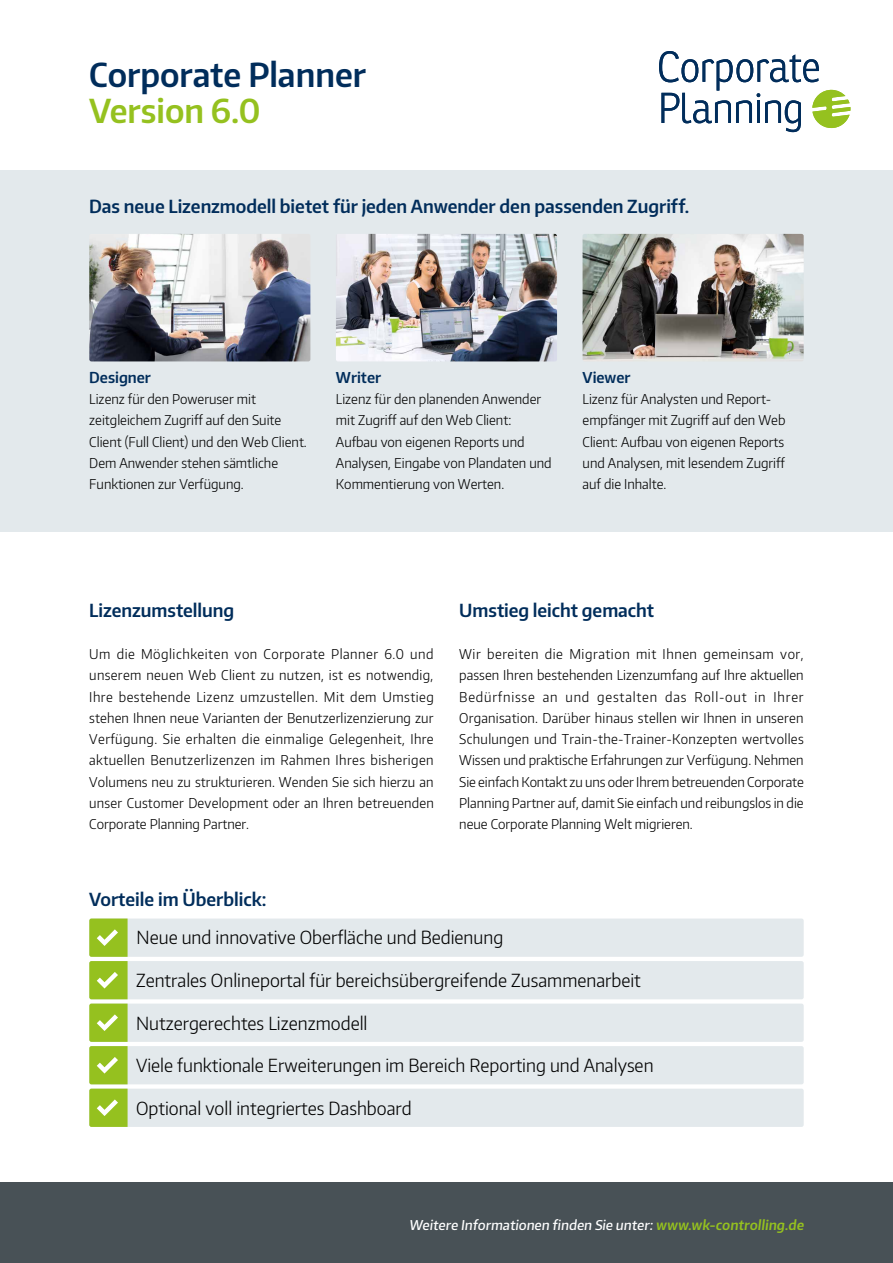
<style>
.page{position:relative;width:893px;height:1263px;background:#fff}
.page>*{position:absolute;margin:0;border:0;box-sizing:border-box;transform-origin:0 0}
.t1{font:700 33px "Encode CP Semi";color:#012d5b}
.t2{font:700 33px "Encode CP Semi";color:#95c11f}
.t3{font:18px "Encode CP Light";color:#000}
.t4{font:700 18px "Encode CP Semi";color:#012d5b}
.t5{font:700 15px "Encode CP Semi";color:#012d5b}
.t6{font:13.5px/21.3px "Encode CP Light";color:#000}
.t7{font:13.5px "Encode CP Medium";color:#fff}
.s1{font-family:"Encode CP Semi";font-weight:700;color:#95c11f}
</style>
<div class="page">
<div style="left:0;top:170px;width:893px;height:361px;background:#e3e9ec"></div>
<svg style="left:659px;top:51px;width:191px;height:81px"></svg>
<div style="left:0;top:1182px;width:893px;height:81px;background:#485156"></div>
<div style="left:89px;top:1089px;width:715px;height:38px;background:#e3e9ec;border-radius:2px"></div>
<div style="left:89px;top:1046px;width:715px;height:38px;background:#e3e9ec;border-radius:2px"></div>
<div style="left:89px;top:1003px;width:715px;height:39px;background:#e3e9ec;border-radius:2px"></div>
<div style="left:89px;top:961px;width:715px;height:38px;background:#e3e9ec;border-radius:2px"></div>
<div style="left:89px;top:918px;width:715px;height:39px;background:#e3e9ec;border-radius:2px"></div>
<img style="left:336px;top:234px;width:221px;height:127px">
<img style="left:583px;top:234px;width:221px;height:127px">
<img style="left:89px;top:234px;width:221px;height:127px">
<svg style="left:89px;top:918px;width:39px;height:209px;background:#a6cb45"></svg>
<h1 class="t1" style="left:89px;top:53px;width:278px">Corporate Planner</h1>
<h1 class="t2" style="left:89px;top:89px;width:173px">Version 6.0</h1>
<h2 class="t4" style="left:89px;top:194px;width:601px">Das neue Lizenzmodell bietet für jeden Anwender den passenden Zugriff.</h2>
<p class="t5" style="left:89px;top:367px;width:63px">Designer</p>
<p class="t6" style="left:89px;top:388px;width:219px">Lizenz für den Poweruser mit zeitgleichem Zugriff auf den Suite<br>Client (Full Client) und den Web Client.<br>Dem Anwender stehen sämtliche<br>Funktionen zur Verfügung.</p>
<p class="t5" style="left:336px;top:367px;width:47px">Writer</p>
<p class="t6" style="left:336px;top:388px;width:217px">Lizenz für den planenden Anwender mit Zugriff auf den Web Client:<br>Aufbau von eigenen Reports und<br>Analysen, Eingabe von Plandaten und<br>Kommentierung von Werten.</p>
<p class="t5" style="left:583px;top:367px;width:50px">Viewer</p>
<p class="t6" style="left:583px;top:388px;width:204px">Lizenz für Analysten und Report&shy;empfänger mit Zugriff auf den Web<br>Client: Aufbau von eigenen Reports und Analysen, mit lesendem Zugriff auf die Inhalte.</p>
<h2 class="t4" style="left:89px;top:598px;width:146px">Lizenzumstellung</h2>
<p class="t6" style="left:89px;top:643px;width:346px;text-align:justify">Um die Möglichkeiten von Corporate Planner 6.0 und unserem neuen Web Client zu nutzen, ist es notwendig, Ihre bestehende Lizenz umzustellen. Mit dem Umstieg stehen Ihnen neue Varianten der Benutzerlizenzierung zur Verfügung. Sie erhalten die einmalige Gelegenheit, Ihre aktuellen Benutzerlizenzen im Rahmen Ihres bisherigen Volumens neu zu strukturieren. Wenden Sie sich hierzu an unser Customer Development oder an Ihren betreuenden Corporate Planning Partner.</p>
<h2 class="t4" style="left:89px;top:887px;width:179px">Vorteile im Überblick:</h2>
<h2 class="t4" style="left:459px;top:598px;width:196px">Umstieg leicht gemacht</h2>
<p class="t6" style="left:459px;top:643px;width:346px;text-align:justify">Wir bereiten die Migration mit Ihnen gemeinsam vor, passen Ihren bestehenden Lizenzumfang auf Ihre aktuellen Bedürfnisse an und gestalten das Roll-out in Ihrer Organisation. Darüber hinaus stellen wir Ihnen in unseren Schulungen und Train-the-Trainer-Konzepten wertvolles Wissen und praktische Erfahrungen zur Verfügung. Nehmen Sie einfach Kontakt zu uns oder Ihrem betreuenden Corporate Planning Partner auf, damit Sie einfach und reibungslos in die neue Corporate Planning Welt migrieren.</p>
<h2 class="t3" style="left:137px;top:926px;width:368px">Neue und innovative Oberfläche und Bedienung</h2>
<h2 class="t3" style="left:136px;top:969px;width:506px">Zentrales Onlineportal für bereichsübergreifende Zusammenarbeit</h2>
<h2 class="t3" style="left:136px;top:1011px;width:233px">Nutzergerechtes Lizenzmodell</h2>
<h2 class="t3" style="left:136px;top:1054px;width:519px">Viele funktionale Erweiterungen im Bereich Reporting und Analysen</h2>
<h2 class="t3" style="left:136px;top:1096px;width:277px">Optional voll integriertes Dashboard</h2>
<p class="t7" style="left:409px;top:1215px;width:398px">Weitere Informationen finden Sie unter: <span class="s1">www.wk-controlling.de</span></p>
</div>
